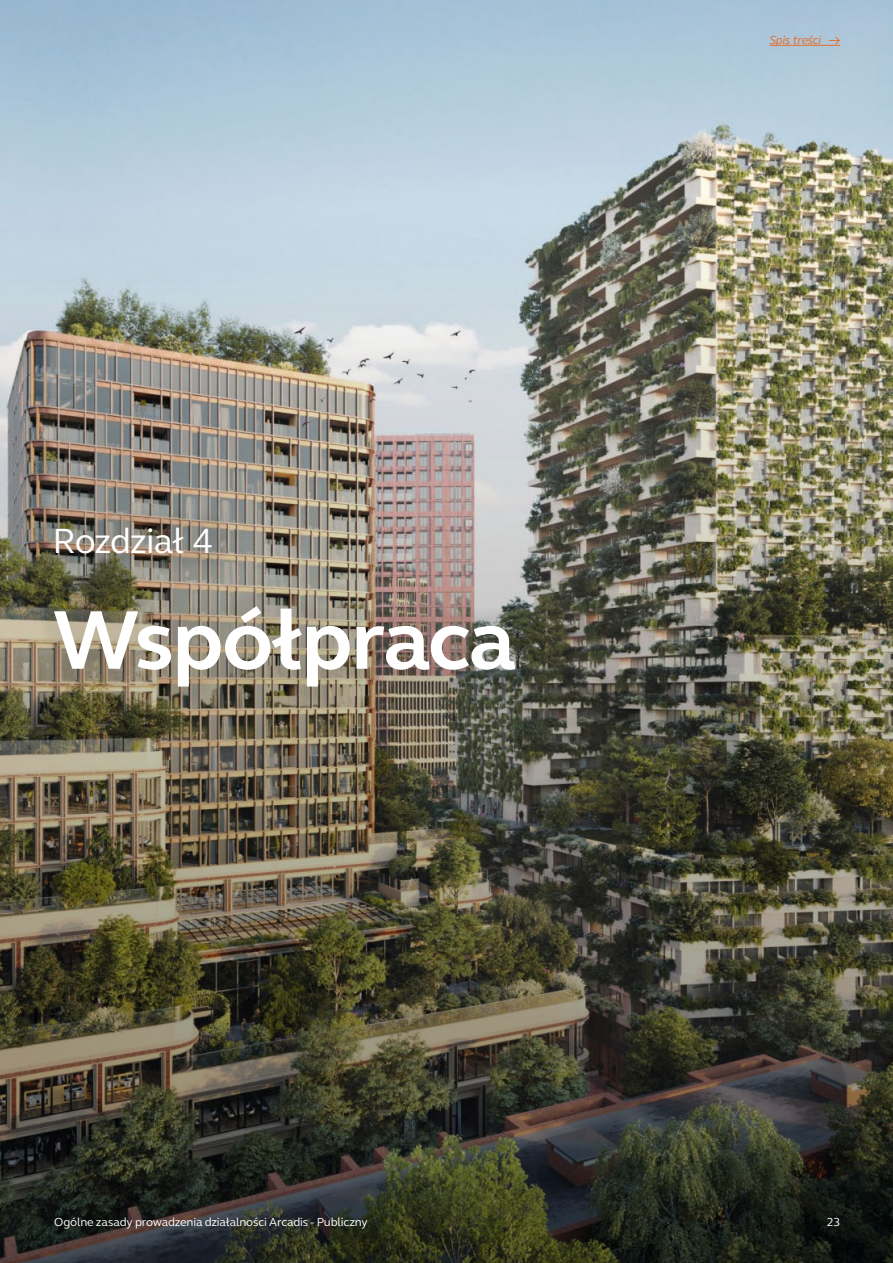
<style>
.page{position:relative;width:893px;height:1263px;background:#fff}
.page>*{position:absolute;margin:0;border:0;box-sizing:border-box;transform-origin:0 0}
.t1{font:700 85.5px "FS Elliot Pro";letter-spacing:-.025em;color:#fff}
.t2{font:36px "FS Elliot Pro";letter-spacing:-.03em;color:#fff}
.t3{font:12px "FS Elliot Pro";letter-spacing:-.015em;color:#fff}
.t4{font:italic 12px "FS Elliot Pro";letter-spacing:-.02em;color:#e76a25}
</style>
<div class="page">
<img style="left:0;top:0;width:893px;height:156px">
<img style="left:0;top:156px;width:893px;height:1107px">
<div style="left:32px;top:506px;width:505px;height:203px;background:#000;opacity:.06"></div>
<hr style="left:769px;top:45px;width:71px;height:1px;background:#e76a25">
<h2 class="t2" style="left:53px;top:517px;width:162px">Rozdział 4</h2>
<h1 class="t1" style="left:53px;top:582px;width:464px">Współpraca</h1>
<p class="t3" style="left:54px;top:1214px;width:315px">Ogólne zasady prowadzenia działalności Arcadis - Publiczny</p>
<p class="t4" style="left:769px;top:32px;width:72px">Spis treści →</p>
<p class="t3" style="left:827px;top:1214px;width:15px">23</p>
</div>
